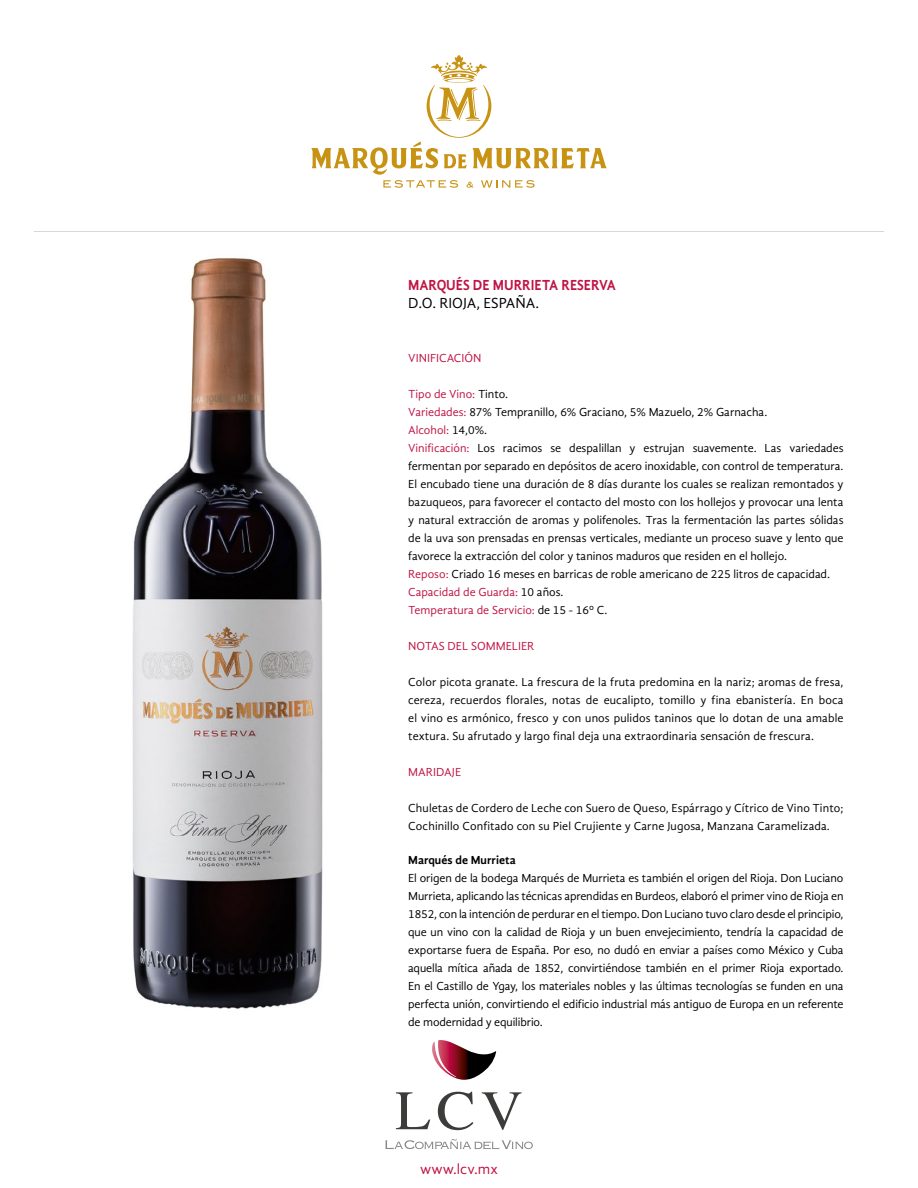
<style>
.page{position:relative;width:918px;height:1188px;background:#fff}
.page>*{position:absolute;margin:0;border:0;box-sizing:border-box;transform-origin:0 0}
.t1{font:700 15px "Gandhi Sans";color:#c01444;scale:.92 1}
.t2{font:15px "Gandhi Sans";color:#000}
.t3{font:15px "Gandhi Sans";color:#c01444}
.t4{font:12px/18px "Gandhi Sans";color:#000}
.t5{font:12px "Gandhi Sans";color:#c01444}
.t6{font:700 12px "Gandhi Sans";color:#000}
.s1{color:#c01444}
</style>
<div class="page">
<svg style="left:432px;top:1040px;width:64px;height:40px"></svg>
<svg style="left:396px;top:1092px;width:34px;height:37px"></svg>
<svg style="left:438px;top:1092px;width:35px;height:38px"></svg>
<svg style="left:482px;top:1092px;width:40px;height:38px"></svg>
<svg style="left:385px;top:1139px;width:148px;height:10px"></svg>
<hr style="left:34px;top:231px;width:850px;height:1px;background:#d9d6d6">
<svg style="left:311px;top:55px;width:296px;height:133px"></svg>
<img style="left:132px;top:257px;width:191px;height:752px">
<p class="t1" style="left:408px;top:276px;width:227px">MARQUÉS DE MURRIETA RESERVA</p>
<p class="t2" style="left:408px;top:295px;width:133px">D.O. RIOJA, ESPAÑA.</p>
<p class="t5" style="left:408px;top:351px;width:75px">VINIFICACIÓN</p>
<p class="t4" style="left:408px;top:385px;width:437px"><span class="s1">Tipo de Vino:</span> Tinto.<br><span class="s1">Variedades:</span> 87% Tempranillo, 6% Graciano, 5% Mazuelo, 2% Garnacha.<br><span class="s1">Alcohol:</span> 14,0%.<br><span class="s1">Vinificación:</span> Los racimos se despalillan y estrujan suavemente. Las variedades fermentan por separado en depósitos de acero inoxidable, con control de temperatura.<br>El encubado tiene una duración de 8 días durante los cuales se realizan remontados y bazuqueos, para favorecer el contacto del mosto con los hollejos y provocar una lenta y natural extracción de aromas y polifenoles. Tras la fermentación las partes sólidas de la uva son prensadas en prensas verticales, mediante un proceso suave y lento que favorece la extracción del color y taninos maduros que residen en el hollejo.<br><span class="s1">Reposo:</span> Criado 16 meses en barricas de roble americano de 225 litros de capacidad.<br><span class="s1">Capacidad de Guarda:</span> 10 años.<br><span class="s1">Temperatura de Servicio:</span> de 15 - 16º C.</p>
<p class="t5" style="left:408px;top:639px;width:128px">NOTAS DEL SOMMELIER</p>
<p class="t4" style="left:408px;top:673px;width:437px;text-align:justify">Color picota granate. La frescura de la fruta predomina en la nariz; aromas de fresa, cereza, recuerdos florales, notas de eucalipto, tomillo y fina ebanistería. En boca el vino es armónico, fresco y con unos pulidos taninos que lo dotan de una amable textura. Su afrutado y largo final deja una extraordinaria sensación de frescura.</p>
<p class="t5" style="left:408px;top:765px;width:55px">MARIDAJE</p>
<p class="t4" style="left:408px;top:799px;width:437px">Chuletas de Cordero de Leche con Suero de Queso, Espárrago y Cítrico de Vino Tinto;<br>Cochinillo Confitado con su Piel Crujiente y Carne Jugosa, Manzana Caramelizada.</p>
<p class="t6" style="left:408px;top:853px;width:109px">Marqués de Murrieta</p>
<p class="t4" style="left:408px;top:869px;width:437px;text-align:justify">El origen de la bodega Marqués de Murrieta es también el origen del Rioja. Don Luciano Murrieta, aplicando las técnicas aprendidas en Burdeos, elaboró el primer vino de Rioja en 1852, con la intención de perdurar en el tiempo. Don Luciano tuvo claro desde el principio, que un vino con la calidad de Rioja y un buen envejecimiento, tendría la capacidad de exportarse fuera de España. Por eso, no dudó en enviar a países como México y Cuba aquella mítica añada de 1852, convirtiéndose también en el primer Rioja exportado.<br>En el Castillo de Ygay, los materiales nobles y las últimas tecnologías se funden en una perfecta unión, convirtiendo el edificio industrial más antiguo de Europa en un referente de modernidad y equilibrio.</p>
<p class="t3" style="left:420px;top:1160px;width:79px">www.lcv.mx</p>
</div>
